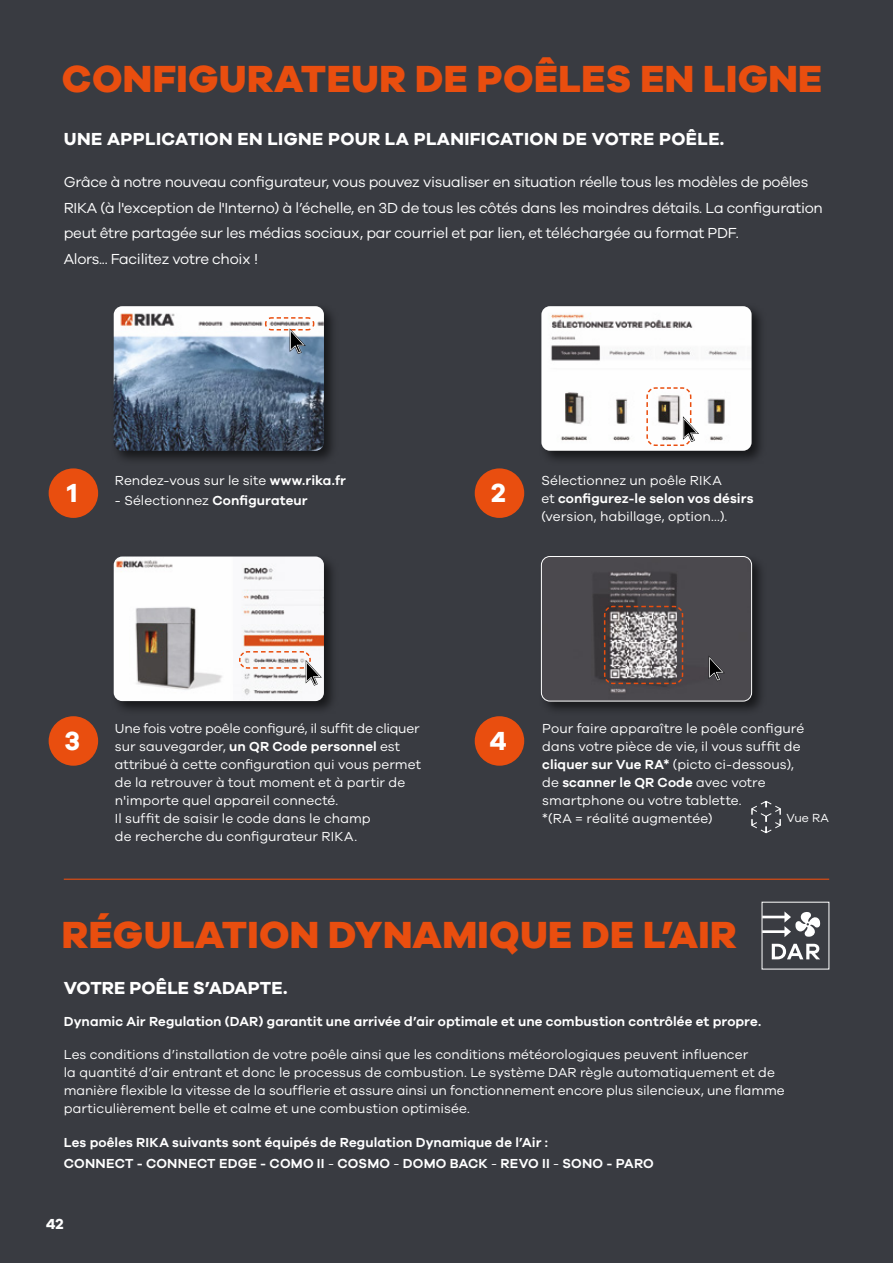
<style>
.page{position:relative;width:893px;height:1263px;background:#393b41}
.page>*{position:absolute;margin:0;border:0;box-sizing:border-box;transform-origin:0 0}
.t1{font:800 39px "Galano Grotesque";letter-spacing:.01em;color:#e94e0f}
.t2{font:700 27px "Galano Grotesque";color:#fff}
.t3{font:700 18px "Galano Grotesque";letter-spacing:.02em;color:#fff}
.t4{font:700 18px "Galano Grotesque";color:#fff}
.t5{font:15px/25.5px "Galano Grotesque";letter-spacing:-.02em;color:#fff}
.t6{font:700 15px "Galano Grotesque";color:#fff}
.t7{font:13.5px/18px "Galano Grotesque";color:#fff}
.t8{font:600 13.5px/21px "Galano Grotesque";letter-spacing:.005em;color:#fff}
.t9{font:12.15px "Galano Grotesque";color:#fff}
.s1{font-weight:600}
.s2{font-weight:400}
</style>
<div class="page">
<svg style="left:761px;top:902px;width:68px;height:68px"></svg>
<div style="left:49px;top:468px;width:49px;height:50px;background:#e94e0f;border-radius:50%"></div>
<div style="left:49px;top:716px;width:49px;height:50px;background:#e94e0f;border-radius:50%"></div>
<div style="left:475px;top:468px;width:49px;height:50px;background:#e94e0f;border-radius:50%"></div>
<div style="left:475px;top:716px;width:49px;height:50px;background:#e94e0f;border-radius:50%"></div>
<hr style="left:64px;top:879px;width:765px;height:1px;background:#e94e0f">
<div style="left:111px;top:303px;width:228px;height:163px;background:#000;opacity:.6"></div>
<img style="left:114px;top:306px;width:210px;height:145px">
<div style="left:538px;top:303px;width:229px;height:163px;background:#000;opacity:.6"></div>
<img style="left:541px;top:306px;width:211px;height:145px">
<div style="left:111px;top:553px;width:228px;height:163px;background:#000;opacity:.6"></div>
<img style="left:114px;top:556px;width:210px;height:145px">
<div style="left:538px;top:553px;width:229px;height:163px;background:#000;opacity:.6"></div>
<img style="left:541px;top:556px;width:211px;height:145px">
<div style="left:541px;top:556px;width:211px;height:145px;border:1px solid #fff;border-radius:9px"></div>
<svg style="left:603px;top:605px;width:81px;height:80px"></svg>
<svg style="left:264px;top:316px;width:51px;height:38px"></svg>
<svg style="left:646px;top:386px;width:53px;height:61px"></svg>
<svg style="left:238px;top:650px;width:84px;height:36px"></svg>
<svg style="left:709px;top:655px;width:16px;height:26px"></svg>
<svg style="left:751px;top:800px;width:30px;height:34px"></svg>
<h1 class="t1" style="left:62px;top:54px;width:762px">CONFIGURATEUR DE POÊLES EN LIGNE</h1>
<h3 class="t3" style="left:64px;top:127px;width:662px">UNE APPLICATION EN LIGNE POUR LA PLANIFICATION DE VOTRE POÊLE.</h3>
<p class="t5" style="left:64px;top:169px;width:761px">Grâce à notre nouveau configurateur, vous pouvez visualiser en situation réelle tous les modèles de poêles RIKA (à l'exception de l'Interno) à l’échelle, en 3D de tous les côtés dans les moindres détails. La configuration peut être partagée sur les médias sociaux, par courriel et par lien, et téléchargée au format PDF.<br>Alors... Facilitez votre choix !</p>
<h2 class="t2" style="left:67px;top:476px;width:12px">1</h2>
<p class="t7" style="left:115px;top:471px;width:232px">Rendez-vous sur le site <span class="s1">www.rika.fr</span></p>
<p class="t7" style="left:115px;top:491px;width:194px">- Sélectionnez <span class="s1">Configurateur</span></p>
<h2 class="t2" style="left:491px;top:476px;width:16px">2</h2>
<p class="t7" style="left:541px;top:471px;width:214px">Sélectionnez un poêle RIKA<br>et <span class="s1">configurez-le selon vos désirs </span>(version, habillage, option...).</p>
<h2 class="t2" style="left:65px;top:724px;width:17px">3</h2>
<p class="t7" style="left:115px;top:719px;width:308px">Une fois votre poêle configuré, il suffit de cliquer sur sauvegarder, <span class="s1">un QR Code personnel</span> est attribué à cette configuration qui vous permet de la retrouver à tout moment et à partir de n'importe quel appareil connecté.<br>Il suffit de saisir le code dans le champ<br>de recherche du configurateur RIKA.</p>
<p class="t7" style="left:542px;top:719px;width:264px">Pour faire apparaître le poêle configuré dans votre pièce de vie, il vous suffit de <span class="s1">cliquer sur Vue RA*</span> (picto ci-dessous), de <span class="s1">scanner le QR Code</span> avec votre smartphone ou votre tablette.<br>*(RA = réalité augmentée)</p>
<h2 class="t2" style="left:490px;top:724px;width:18px">4</h2>
<p class="t9" style="left:786px;top:810px;width:44px">Vue RA</p>
<h1 class="t1" style="left:62px;top:910px;width:676px">RÉGULATION DYNAMIQUE DE L’AIR</h1>
<h3 class="t4" style="left:64px;top:977px;width:225px">VOTRE POÊLE S’ADAPTE.</h3>
<p class="t8" style="left:64px;top:1010px;width:699px">Dynamic Air Regulation (DAR) garantit une arrivée d’air optimale et une combustion contrôlée et propre.</p>
<p class="t7" style="left:64px;top:1045px;width:722px">Les conditions d’installation de votre poêle ainsi que les conditions météorologiques peuvent influencer<br>la quantité d’air entrant et donc le processus de combustion. Le système DAR règle automatiquement et de manière flexible la vitesse de la soufflerie et assure ainsi un fonctionnement encore plus silencieux, une flamme particulièrement belle et calme et une combustion optimisée.</p>
<p class="t8" style="left:64px;top:1132px;width:592px">Les poêles RIKA suivants sont équipés de Regulation Dynamique de l’Air :<br>CONNECT - CONNECT EDGE - COMO II <span class="s2">-</span> COSMO <span class="s2">-</span> DOMO BACK <span class="s2">-</span> REVO II <span class="s2">-</span> SONO - PARO</p>
<p class="t6" style="left:46px;top:1214px;width:19px">42</p>
</div>
